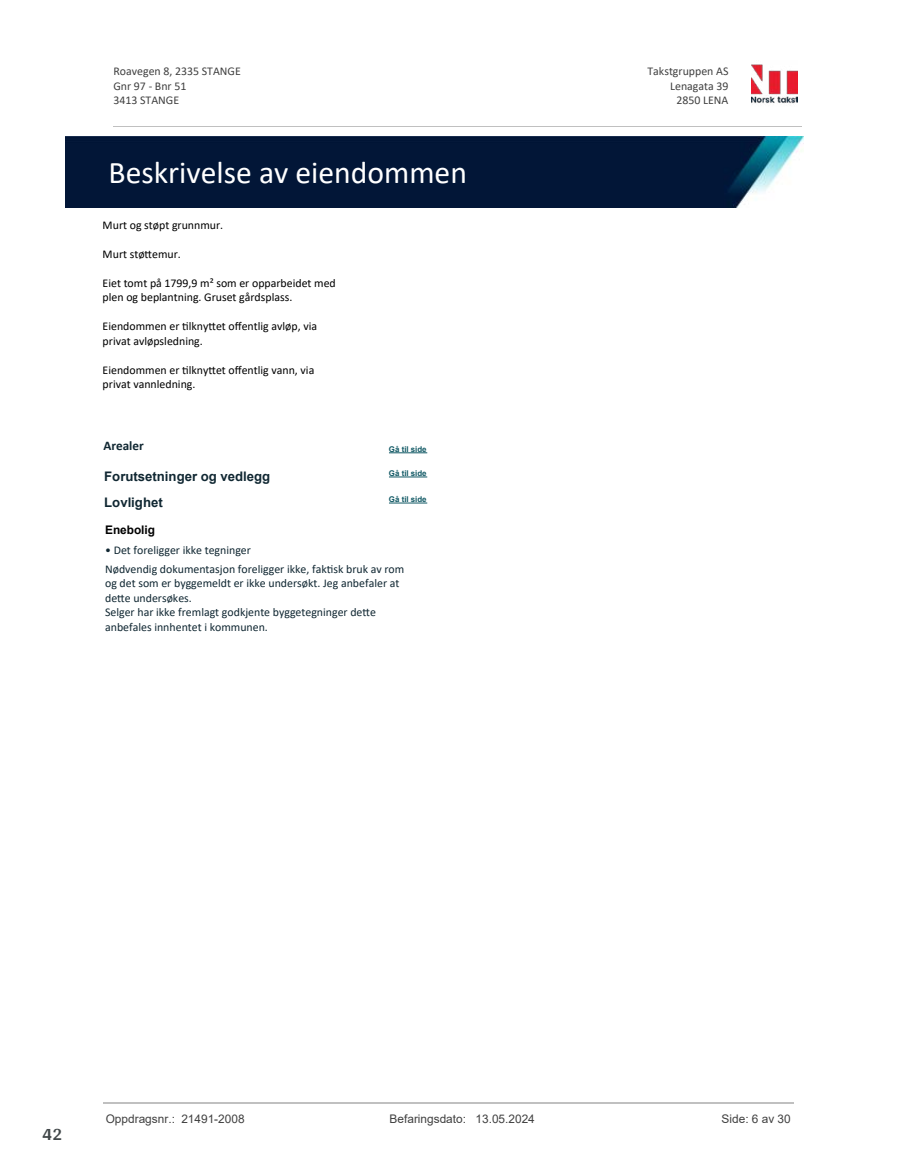
<style>
.page{position:relative;width:915px;height:1172px;background:#fff}
.page>*{position:absolute;margin:0;border:0;box-sizing:border-box;transform-origin:0 0}
.t1{font:31.65px "Calibri";color:#fff}
.t2{font:700 18px "Arya";color:#414749}
.t3{font:700 13.2px/26.1px "Arial";color:#102732}
.t4{font:700 13.2px "Calibri";color:#102732}
.t5{font:11.85px/14.4px "Calibri";color:#000}
.t6{font:11.85px/14.4px "Calibri";color:#102732}
.t7{font:11.85px/14.5px "Calibri";color:#404040}
.t8{font:11.85px "Arial";color:#404040}
.t9{font:700 11.85px "Arial";color:#000}
.t10{font:700 7.95px "Arial";color:#115965}
</style>
<div class="page">
<hr style="left:389px;top:452px;width:38px;height:1px;background:#115965">
<hr style="left:389px;top:503px;width:38px;height:1px;background:#115965">
<hr style="left:389px;top:476px;width:38px;height:1px;background:#115965">
<img style="left:751px;top:64px;width:46px;height:40px">
<hr style="left:113px;top:127px;width:688px;height:1px;background:#c0c0c0">
<img style="left:65px;top:137px;width:738px;height:71px">
<hr style="left:103px;top:1102px;width:690px;height:1px;background:#c0c0c0">
<p class="t7" style="left:113px;top:64px;width:129px">Roavegen 8, 2335 STANGE<br>Gnr 97 - Bnr 51<br>3413 STANGE</p>
<p class="t7" style="left:647px;top:64px;width:82px">Takstgruppen AS</p>
<p class="t7" style="left:670px;top:78px;width:60px">Lenagata 39</p>
<p class="t7" style="left:676px;top:93px;width:53px">2850 LENA</p>
<h1 class="t1" style="left:109px;top:150px;width:360px">Beskrivelse av eiendommen</h1>
<p class="t5" style="left:103px;top:218px;width:122px">Murt og støpt grunnmur.</p>
<p class="t5" style="left:103px;top:247px;width:80px">Murt stø琀琀emur.</p>
<p class="t5" style="left:103px;top:276px;width:234px">Eiet tomt på 1799,9 m² som er opparbeidet med plen og beplantning. Gruset gårdsplass.</p>
<p class="t5" style="left:103px;top:319px;width:216px">Eiendommen er 琀椀lkny琀琀et o昀昀entlig avløp, via privat avløpsledning.</p>
<p class="t5" style="left:103px;top:362px;width:213px">Eiendommen er 琀椀lkny琀琀et o昀昀entlig vann, via privat vannledning.</p>
<p class="t4" style="left:103px;top:436px;width:42px">Arealer</p>
<p class="t10" style="left:389px;top:444px;width:39px">Gå til side</p>
<p class="t10" style="left:389px;top:468px;width:39px">Gå til side</p>
<p class="t3" style="left:104px;top:463px;width:167px">Forutsetninger og vedlegg<br>Lovlighet</p>
<p class="t9" style="left:105px;top:522px;width:51px">Enebolig</p>
<p class="t6" style="left:105px;top:540px;width:300px;line-height:18.9px">• Det foreligger ikke tegninger<br>Nødvendig dokumentasjon foreligger ikke, fak琀椀sk bruk av rom</p>
<p class="t6" style="left:105px;top:576px;width:296px">og det som er byggemeldt er ikke undersøkt. Jeg anbefaler at de琀琀e undersøkes.<br>Selger har ikke fremlagt godkjente byggetegninger de琀琀e anbefales innhentet i kommunen.</p>
<p class="t10" style="left:389px;top:494px;width:39px">Gå til side</p>
<h2 class="t2" style="left:43px;top:1123px;width:21px">42</h2>
<p class="t8" style="left:106px;top:1111px;width:140px">Oppdragsnr.: 21491-2008</p>
<p class="t8" style="left:389px;top:1111px;width:147px">Befaringsdato: 13.05.2024</p>
<p class="t8" style="left:721px;top:1111px;width:71px">Side: 6 av 30</p>
</div>
